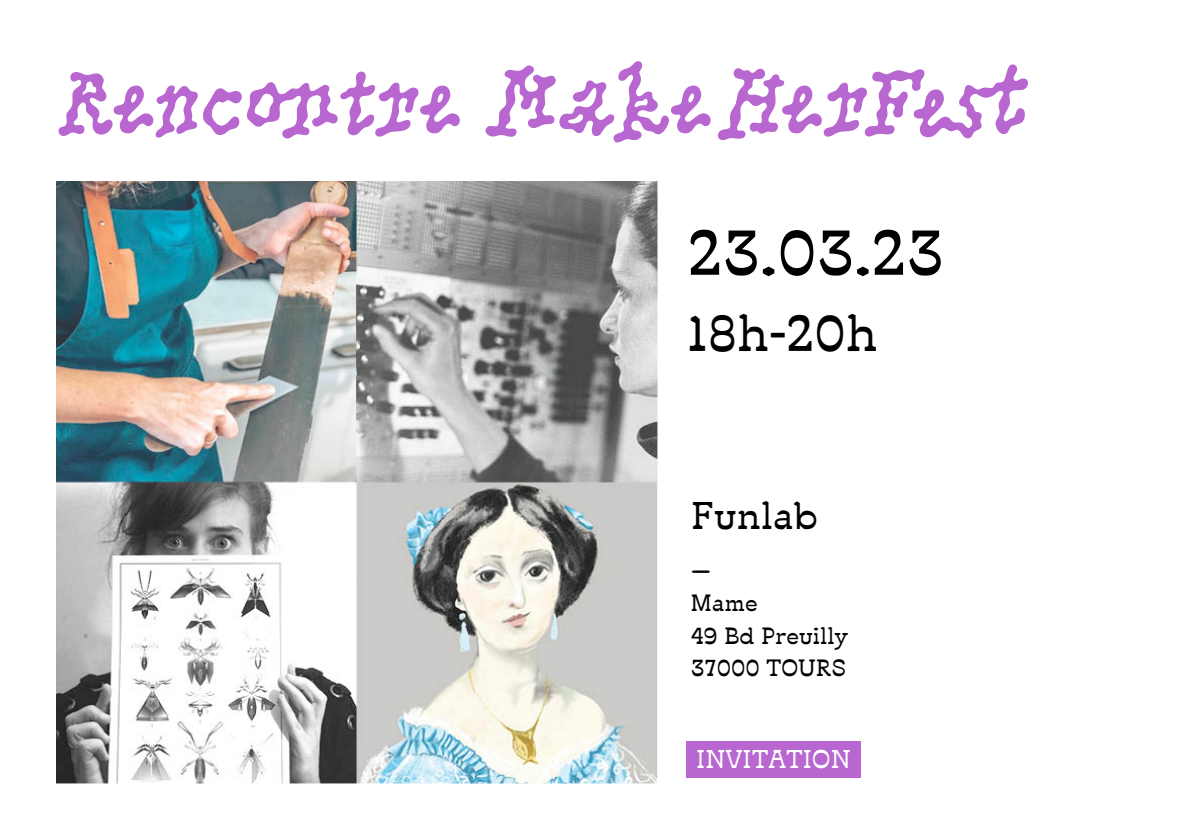
<style>
.page{position:relative;width:1191px;height:840px;background:#fff}
.page>*{position:absolute;margin:0;border:0;box-sizing:border-box;transform-origin:0 0}
.t1{font:96px "Pic Nic";letter-spacing:-.05em;color:#b866d0}
.t2{font:600 60px "Euripides";color:#000}
.t3{font:600 48px "Euripides";color:#000}
.t4{font:600 36px "Euripides";color:#000}
.t5{font:600 24px "Euripides";color:#fff}
.t6{font:600 22px/32px "Euripides";color:#000}
</style>
<div class="page">
<img style="left:57px;top:182px;width:600px;height:600px">
<div style="left:686px;top:740px;width:175px;height:37px;background:#b866d0"></div>
<h1 class="t1" style="left:57px;top:35px;width:974px">Rencontre MakeHerFest</h1>
<h2 class="t2" style="left:687px;top:210px;width:257px">23.03.23</h2>
<h3 class="t3" style="left:687px;top:299px;width:192px">18h-20h</h3>
<h3 class="t4" style="left:691px;top:489px;width:129px">Funlab</h3>
<p class="t6" style="left:691px;top:555px;width:159px">—<br>Mame<br>49 Bd Preuilly<br>37000 TOURS</p>
<p class="t5" style="left:696px;top:742px;width:156px">INVITATION</p>
</div>
